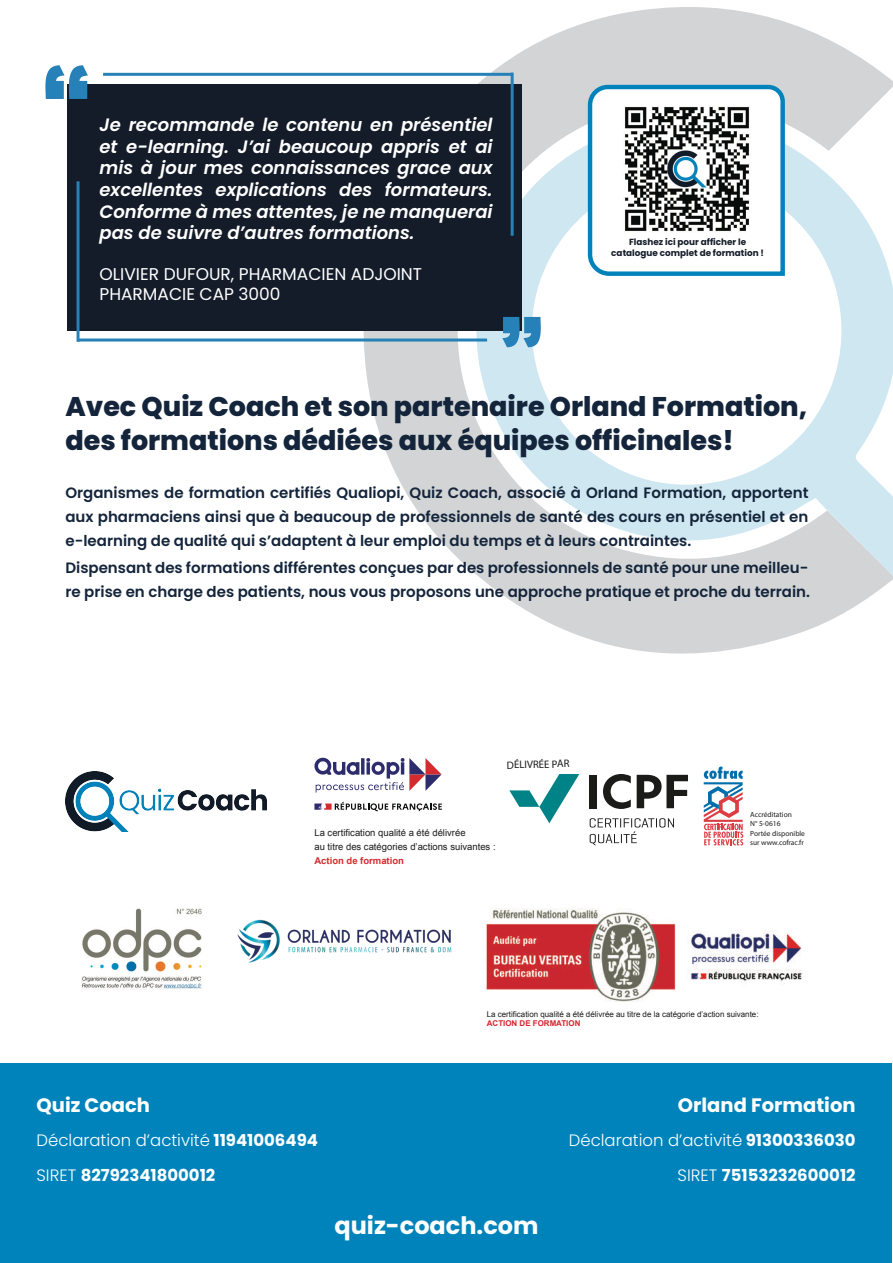
<style>
.page{position:relative;width:893px;height:1263px;background:#fff}
.page>*{position:absolute;margin:0;border:0;box-sizing:border-box;transform-origin:0 0}
.t1{font:800 27px/34.5px "Poppins";color:#14253b}
.t2{font:700 24px "Poppins";color:#fff}
.t3{font:700 19.5px "Poppins";color:#fff}
.t4{font:italic 600 18px/21.6px "Poppins";color:#fff;text-align:justify}
.t5{font:16.95px/20.4px "Poppins";color:#fff}
.t6{font:300 16.5px/34.5px "Poppins";color:#fff}
.t7{font:600 15px/24px "Poppins";color:#14253b;text-align:justify}
.t8{font:600 10.8px "Geogrotesque";color:#1b1b1a}
.t9{font:9.45px/14.2px "Arial";color:#1b1b1a}
.t10{font:700 9.45px "Arial";color:#d52b2e}
.t11{font:700 8.85px/11.1px "Poppins";color:#141c29;text-align:center}
.t12{font:7.95px "Arial";color:#1a1a1a}
.t13{font:700 7.95px "Arial";color:#d8242b}
.t14{font:7.5px/9.4px "Geogrotesque";color:#1b1b1a}
.s1{font-weight:700}
</style>
<div class="page">
<svg style="left:363px;top:7px;width:530px;height:551px;fill:#d2d4d6"></svg>
<svg style="left:458px;top:111px;width:435px;height:543px"></svg>
<img style="left:81px;top:908px;width:121px;height:82px">
<div style="left:0;top:1063px;width:891px;height:200px;background:#0083bb"></div>
<img style="left:237px;top:919px;width:215px;height:44px">
<img style="left:485px;top:908px;width:318px;height:94px">
<div style="left:67px;top:84px;width:455px;height:246px;background:#141c29"></div>
<hr style="left:103px;top:73px;width:410px;height:3px;background:#2581b7">
<hr style="left:511px;top:73px;width:3px;height:163px;background:#2581b7">
<hr style="left:77px;top:338px;width:410px;height:3px;background:#2581b7">
<hr style="left:77px;top:181px;width:3px;height:161px;background:#2581b7">
<svg style="left:502px;top:317px;width:39px;height:30px"></svg>
<svg style="left:45px;top:65px;width:43px;height:34px"></svg>
<img style="left:65px;top:772px;width:202px;height:60px">
<svg style="left:314px;top:758px;width:128px;height:34px"></svg>
<svg style="left:314px;top:802px;width:128px;height:9px"></svg>
<svg style="left:590px;top:818px;width:84px;height:27px"></svg>
<div style="left:590px;top:775px;width:7px;height:33px;background:#1b1b1a"></div>
<svg style="left:603px;top:774px;width:28px;height:35px"></svg>
<svg style="left:637px;top:775px;width:51px;height:33px"></svg>
<svg style="left:509px;top:774px;width:70px;height:49px"></svg>
<svg style="left:704px;top:766px;width:39px;height:79px"></svg>
<svg style="left:586px;top:83px;width:201px;height:195px"></svg>
<img style="left:619px;top:101px;width:135px;height:135px">
<p class="t4" style="left:100px;top:114px;width:395px">Je recommande le contenu en présentiel et e-learning. J’ai beaucoup appris et ai mis à jour mes connaissances grace aux excellentes explications des formateurs.<br>Conforme à mes attentes, je ne manquerai pas de suivre d’autres formations.</p>
<p class="t5" style="left:100px;top:264px;width:324px">OLIVIER DUFOUR, PHARMACIEN ADJOINT<br>PHARMACIE CAP 3000</p>
<p class="t11" style="left:611px;top:236px;width:154px">Flashez ici pour afficher le catalogue complet de formation !</p>
<h1 class="t1" style="left:65px;top:389px;width:743px">Avec Quiz Coach et son partenaire Orland Formation, des formations dédiées aux équipes officinales!</h1>
<p class="t7" style="left:65px;top:481px;width:744px">Organismes de formation certifiés Qualiopi, Quiz Coach, associé à Orland Formation, apportent aux pharmaciens ainsi que à beaucoup de professionnels de santé des cours en présentiel et en e-learning de qualité qui s’adaptent à leur emploi du temps et à leurs contraintes.</p>
<p class="t7" style="left:65px;top:556px;width:746px">Dispensant des formations différentes conçues par des professionnels de santé pour une meilleu&shy;re prise en charge des patients, nous vous proposons une approche pratique et proche du terrain.</p>
<p class="t8" style="left:507px;top:758px;width:64px;rotate:-1deg">DÉLIVRÉE PAR</p>
<p class="t9" style="left:314px;top:825px;width:183px">La certification qualité a été délivrée<br>au titre des catégories d’actions suivantes :</p>
<p class="t10" style="left:314px;top:855px;width:91px">Action de formation</p>
<p class="t14" style="left:750px;top:809px;width:56px">Accréditation<br>N° 5-0616<br>Portée disponible sur www.cofrac.fr</p>
<p class="t12" style="left:487px;top:1009px;width:273px">La certification qualité a été délivrée au titre de la catégorie d’action suivante:</p>
<p class="t13" style="left:487px;top:1019px;width:95px">ACTION DE FORMATION</p>
<h3 class="t3" style="left:37px;top:1091px;width:115px">Quiz Coach</h3>
<p class="t6" style="left:37px;top:1123px;width:283px">Déclaration d’activité <span class="s1">11941006494<br></span>SIRET <span class="s1">82792341800012</span></p>
<h2 class="t2" style="left:334px;top:1208px;width:206px">quiz-coach.com</h2>
<h3 class="t3" style="left:678px;top:1091px;width:179px">Orland Formation</h3>
<p class="t6" style="left:569px;top:1123px;width:288px;text-align:right">Déclaration d’activité <span class="s1">91300336030<br></span>SIRET <span class="s1">75153232600012</span></p>
</div>
